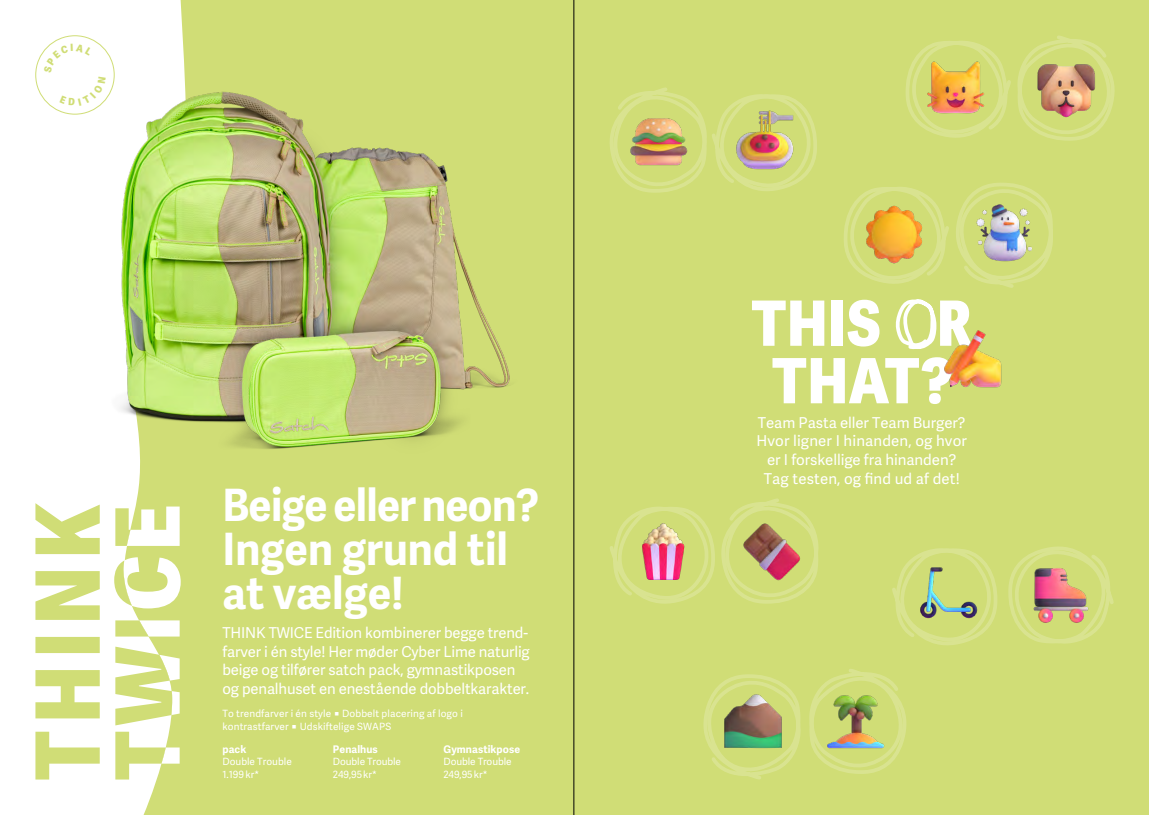
<style>
.page{position:relative;width:1149px;height:815px;background:#fff}
.page>*{position:absolute;margin:0;border:0;box-sizing:border-box;transform-origin:0 0}
.t1{font:800 62.5px/57.5px "Adelle Sans Cnd";letter-spacing:.015em;color:#fff;text-align:center}
.t2{font:700 44.62px/43.8px "Adelle Sans";color:#fff;scale:.94 1}
.t3{font:15px/18.8px "Adelle Sans";letter-spacing:-.01em;color:#fff;text-align:center}
.t4{font:700 10.5px "Adelle Sans";letter-spacing:.005em;color:#fff}
.t5{font:10px/12.5px "Adelle Sans";letter-spacing:.01em;color:#fff}
.t6{font:10px/12.5px "Adelle Sans";letter-spacing:-.01em;color:#fff}
</style>
<div class="page">
<svg style="left:35px;top:503px;width:65px;height:276px"></svg>
<div style="left:123px;top:0;width:1025px;height:815px;background:#d0dd76"></div>
<svg style="left:114px;top:507px;width:67px;height:272px"></svg>
<img style="left:78px;top:50px;width:449px;height:434px">
<svg style="left:702px;top:673px;width:99px;height:108px;background:#d2de7e"></svg>
<svg style="left:890px;top:547px;width:108px;height:100px;background:#d2de7d"></svg>
<svg style="left:608px;top:86px;width:210px;height:108px;background:#d2de7d"></svg>
<svg style="left:807px;top:667px;width:100px;height:108px;background:#d2de7e"></svg>
<svg style="left:1006px;top:545px;width:108px;height:100px;background:#d2de7e"></svg>
<svg style="left:608px;top:497px;width:211px;height:108px;background:#d2de7d"></svg>
<svg style="left:904px;top:34px;width:211px;height:108px;background:#d2de7d"></svg>
<svg style="left:842px;top:181px;width:211px;height:108px;background:#d2de7d"></svg>
<svg style="left:892px;top:296px;width:46px;height:56px"></svg>
<div style="left:35px;top:35px;width:79px;height:79px;border:1px solid #d0dd76;border-radius:50%"></div>
<img style="left:626px;top:104px;width:64px;height:64px">
<img style="left:861px;top:202px;width:64px;height:65px">
<img style="left:923px;top:52px;width:64px;height:64px">
<img style="left:630px;top:520px;width:65px;height:64px">
<img style="left:916px;top:558px;width:63px;height:63px">
<img style="left:720px;top:687px;width:65px;height:64px">
<img style="left:732px;top:108px;width:64px;height:64px">
<img style="left:940px;top:326px;width:64px;height:64px">
<img style="left:972px;top:201px;width:64px;height:64px">
<img style="left:1033px;top:57px;width:64px;height:64px">
<img style="left:738px;top:520px;width:65px;height:64px">
<img style="left:1028px;top:563px;width:64px;height:64px">
<img style="left:823px;top:687px;width:64px;height:64px">
<hr style="left:573px;top:0;width:1px;height:815px;background:#000">
<svg style="left:44px;top:44px;width:62px;height:62px"></svg>
<h2 class="t2" style="left:222px;top:484px;width:338px">Beige eller neon?<br>Ingen grund til at vælge!</h2>
<p class="t3" style="left:222px;top:624px;width:309px;text-align:left">THINK TWICE Edition kombinerer begge trend&shy;farver i én style! Her møder Cyber Lime naturlig beige og tilfører satch pack, gymnastikposen og penalhuset en enestående dobbeltkarakter.</p>
<p class="t5" style="left:222px;top:708px;width:242px">To trendfarver i én style ◼ Dobbelt placering af logo i kontrastfarver ◼ Udskiftelige SWAPS</p>
<p class="t4" style="left:222px;top:743px;width:25px">pack</p>
<p class="t5" style="left:222px;top:756px;width:71px">Double Trouble<br>1.199 kr*</p>
<p class="t4" style="left:443px;top:743px;width:78px">Gymnastikpose</p>
<p class="t6" style="left:443px;top:756px;width:70px">Double Trouble<br>249,95 kr*</p>
<p class="t4" style="left:333px;top:743px;width:46px">Penalhus</p>
<p class="t6" style="left:333px;top:756px;width:70px">Double Trouble<br>249,95 kr*</p>
<h1 class="t1" style="left:751px;top:296px;width:222px">THIS R<br>THAT?</h1>
<p class="t3" style="left:756px;top:414px;width:212px">Team Pasta eller Team Burger?<br>Hvor ligner I hinanden, og hvor er I forskellige fra hinanden?<br>Tag testen, og find ud af det!</p>
</div>
